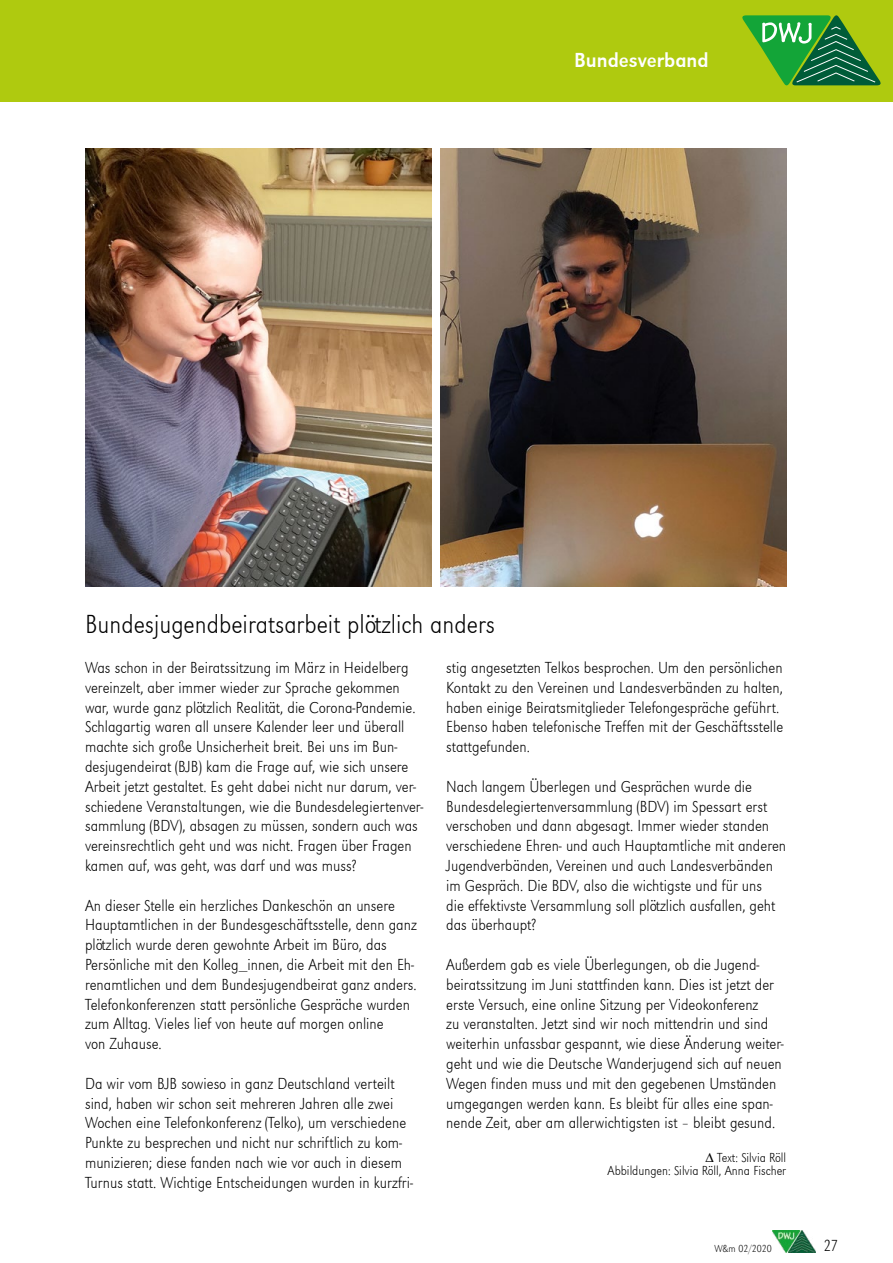
<style>
.page{position:relative;width:893px;height:1263px;background:#fff}
.page>*{position:absolute;margin:0;border:0;box-sizing:border-box;transform-origin:0 0}
.t1{font:27px "URW Grotesk T Extr Ligh Extr Narr";color:#000}
.t2{font:21px "URW Grotesk T Regu Narr";color:#fff}
.t3{font:16.5px/19.8px "URW Grotesk T Extr Ligh Extr Narr";color:#000}
.t4{font:13.5px/13.5px "URW Grotesk T Extr Ligh Extr Narr";color:#000;text-align:right}
.t5{font:10.5px "URW Grotesk T Extr Ligh Extr Narr";color:#000}
</style>
<div class="page">
<img style="left:772px;top:1230px;width:43px;height:22px">
<div style="left:0;top:0;width:893px;height:102px;background:#afca0f"></div>
<svg style="left:742px;top:15px;width:139px;height:71px"></svg>
<img style="left:441px;top:149px;width:345px;height:437px">
<img style="left:85px;top:149px;width:346px;height:437px">
<p class="t2" style="left:574px;top:48px;width:136px">Bundesverband</p>
<h1 class="t1" style="left:85px;top:609px;width:412px">Bundesjugendbeiratsarbeit plötzlich anders</h1>
<p class="t3" style="left:85px;top:657px;width:340px">Was schon in der Beiratssitzung im März in Heidelberg vereinzelt, aber immer wieder zur Sprache gekommen war, wurde ganz plötzlich Realität, die Corona-Pandemie.<br>Schlagartig waren all unsere Kalender leer und überall machte sich große Unsicherheit breit. Bei uns im Bun&shy;desjugendeirat (BJB) kam die Frage auf, wie sich unsere Arbeit jetzt gestaltet. Es geht dabei nicht nur darum, ver&shy;schiedene Veranstaltungen, wie die Bundesdelegiertenver&shy;sammlung (BDV), absagen zu müssen, sondern auch was vereinsrechtlich geht und was nicht. Fragen über Fragen kamen auf, was geht, was darf und was muss?</p>
<p class="t3" style="left:85px;top:895px;width:333px">An dieser Stelle ein herzliches Dankeschön an unsere Hauptamtlichen in der Bundesgeschäftsstelle, denn ganz plötzlich wurde deren gewohnte Arbeit im Büro, das Persönliche mit den Kolleg_innen, die Arbeit mit den Eh&shy;renamtlichen und dem Bundesjugendbeirat ganz anders.<br>Telefonkonferenzen statt persönliche Gespräche wurden zum Alltag. Vieles lief von heute auf morgen online<br>von Zuhause.</p>
<p class="t3" style="left:85px;top:1073px;width:330px">Da wir vom BJB sowieso in ganz Deutschland verteilt sind, haben wir schon seit mehreren Jahren alle zwei Wochen eine Telefonkonferenz (Telko), um verschiedene Punkte zu besprechen und nicht nur schriftlich zu kom&shy;munizieren; diese fanden nach wie vor auch in diesem Turnus statt. Wichtige Entscheidungen wurden in kurzfri-</p>
<p class="t3" style="left:446px;top:657px;width:338px">stig angesetzten Telkos besprochen. Um den persönlichen Kontakt zu den Vereinen und Landesverbänden zu halten, haben einige Beiratsmitglieder Telefongespräche geführt.<br>Ebenso haben telefonische Treffen mit der Geschäftsstelle stattgefunden.</p>
<p class="t3" style="left:446px;top:776px;width:341px">Nach langem Überlegen und Gesprächen wurde die Bundesdelegiertenversammlung (BDV) im Spessart erst verschoben und dann abgesagt. Immer wieder standen verschiedene Ehren- und auch Hauptamtliche mit anderen Jugendverbänden, Vereinen und auch Landesverbänden im Gespräch. Die BDV, also die wichtigste und für uns<br>die effektivste Versammlung soll plötzlich ausfallen, geht das überhaupt?</p>
<p class="t3" style="left:446px;top:954px;width:339px">Außerdem gab es viele Überlegungen, ob die Jugend&shy;beiratssitzung im Juni stattfinden kann. Dies ist jetzt der erste Versuch, eine online Sitzung per Videokonferenz<br>zu veranstalten. Jetzt sind wir noch mittendrin und sind weiterhin unfassbar gespannt, wie diese Änderung weiter&shy;geht und wie die Deutsche Wanderjugend sich auf neuen Wegen finden muss und mit den gegebenen Umständen umgegangen werden kann. Es bleibt für alles eine span&shy;nende Zeit, aber am allerwichtigsten ist – bleibt gesund.</p>
<p class="t4" style="left:607px;top:1150px;width:180px">∆ Text: Silvia Röll<br>Abbildungen: Silvia Röll, Anna Fischer</p>
<p class="t5" style="left:714px;top:1242px;width:59px">W&amp;m 02/2020</p>
<p class="t3" style="left:823px;top:1235px;width:16px">27</p>
</div>
